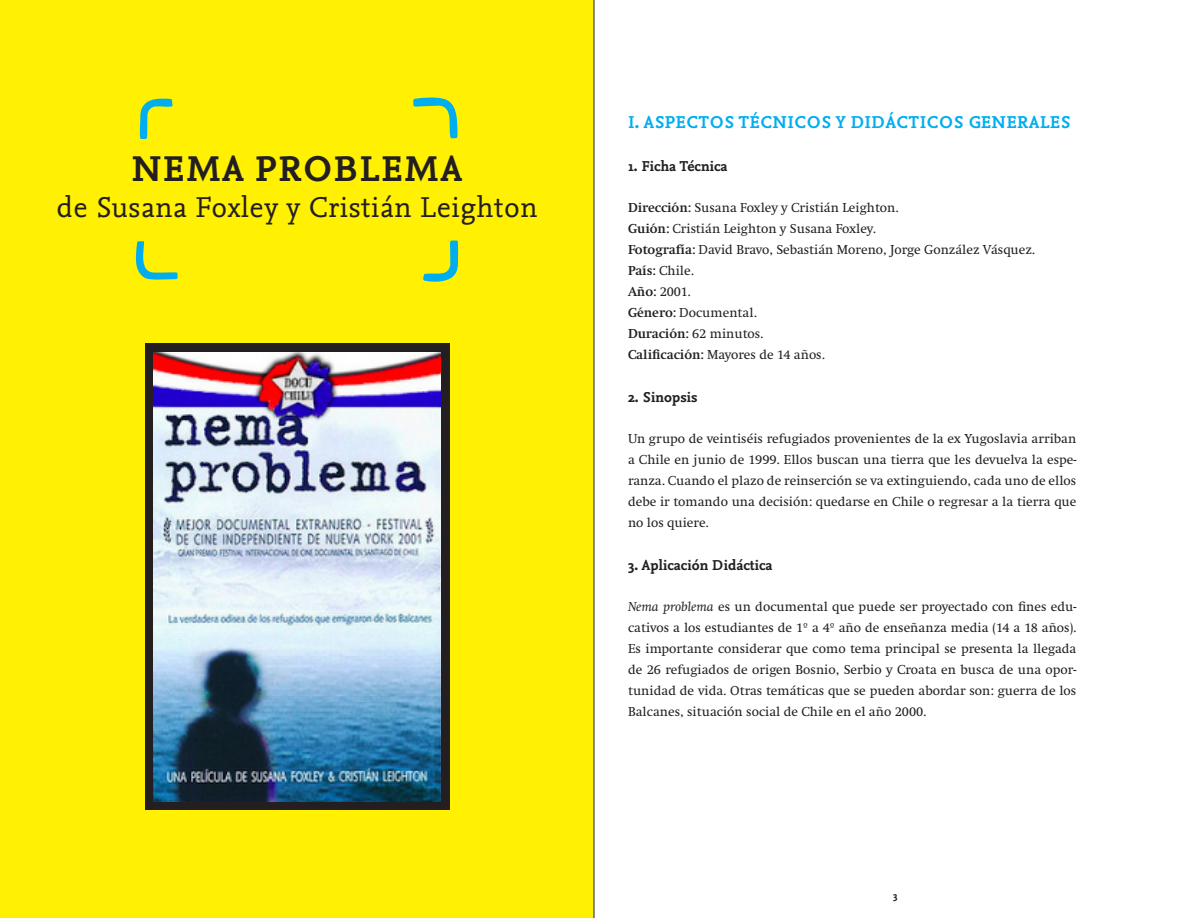
<style>
.page{position:relative;width:1188px;height:918px;background:#fff}
.page>*{position:absolute;margin:0;border:0;box-sizing:border-box;transform-origin:0 0}
.t1{font:700 37.5px "Nexus Mix";letter-spacing:.02em;color:#231f20}
.t2{font:30px "Nexus Mix";letter-spacing:.02em;color:#231f20}
.t3{font:700 18px "Nexus Mix";letter-spacing:.005em;color:#00aeef}
.t4{font:700 15px "Nexus Mix";letter-spacing:.005em;color:#231f20}
.t5{font:13.5px/21px "Swift";color:#231f20;text-align:justify}
.t6{font:700 10.5px "Nexus Mix";color:#231f20}
.s1{font-weight:700}
.s2{font-style:italic}
</style>
<div class="page">
<div style="left:0;top:0;width:594px;height:918px;background:#fff101"></div>
<hr style="left:594px;top:0;width:1px;height:918px;background:#231f20">
<svg style="left:413px;top:97px;width:45px;height:41px"></svg>
<svg style="left:135px;top:241px;width:43px;height:39px"></svg>
<svg style="left:139px;top:98px;width:33px;height:41px"></svg>
<svg style="left:423px;top:240px;width:35px;height:42px"></svg>
<div style="left:145px;top:343px;width:304px;height:467px;background:#231f20"></div>
<img style="left:154px;top:352px;width:286px;height:449px">
<p class="t1" style="left:132px;top:145px;width:332px">NEMA PROBLEMA</p>
<p class="t2" style="left:56px;top:188px;width:483px">de Susana Foxley y Cristián Leighton</p>
<p class="t3" style="left:628px;top:111px;width:444px">I. ASPECTOS TÉCNICOS Y DIDÁCTICOS GENERALES</p>
<p class="t4" style="left:628px;top:156px;width:101px">1. Ficha Técnica</p>
<p class="t5" style="left:628px;top:197px;width:272px"><span class="s1">Dirección:</span> Susana Foxley y Cristián Leighton.</p>
<p class="t5" style="left:628px;top:218px;width:249px"><span class="s1">Guión:</span> Cristián Leighton y Susana Foxley.</p>
<p class="t5" style="left:628px;top:239px;width:409px"><span class="s1">Fotografía:</span> David Bravo, Sebastián Moreno, Jorge González Vásquez.</p>
<p class="t5" style="left:628px;top:260px;width:67px"><span class="s1">País:</span> Chile.</p>
<p class="t5" style="left:628px;top:281px;width:64px"><span class="s1">Año:</span> 2001.</p>
<p class="t5" style="left:628px;top:302px;width:130px"><span class="s1">Género:</span> Documental.</p>
<p class="t5" style="left:628px;top:323px;width:137px"><span class="s1">Duración:</span> 62 minutos.</p>
<p class="t5" style="left:628px;top:344px;width:198px"><span class="s1">Calificación:</span> Mayores de 14 años.</p>
<p class="t4" style="left:628px;top:387px;width:71px">2. Sinopsis</p>
<p class="t5" style="left:628px;top:428px;width:450px">Un grupo de veintiséis refugiados provenientes de la ex Yugoslavia arriban a Chile en junio de 1999. Ellos buscan una tierra que les devuelva la espe&shy;ranza. Cuando el plazo de reinserción se va extinguiendo, cada uno de ellos debe ir tomando una decisión: quedarse en Chile o regresar a la tierra que no los quiere.</p>
<p class="t4" style="left:628px;top:555px;width:146px">3. Aplicación Didáctica</p>
<p class="t5" style="left:628px;top:596px;width:450px"><span class="s2">Nema problema</span> es un documental que puede ser proyectado con fines edu&shy;cativos a los estudiantes de 1º a 4º año de enseñanza media (14 a 18 años).<br>Es importante considerar que como tema principal se presenta la llegada de 26 refugiados de origen Bosnio, Serbio y Croata en busca de una opor&shy;tunidad de vida. Otras temáticas que se pueden abordar son: guerra de los Balcanes, situación social de Chile en el año 2000.</p>
<p class="t6" style="left:893px;top:889px;width:6px">3</p>
</div>
